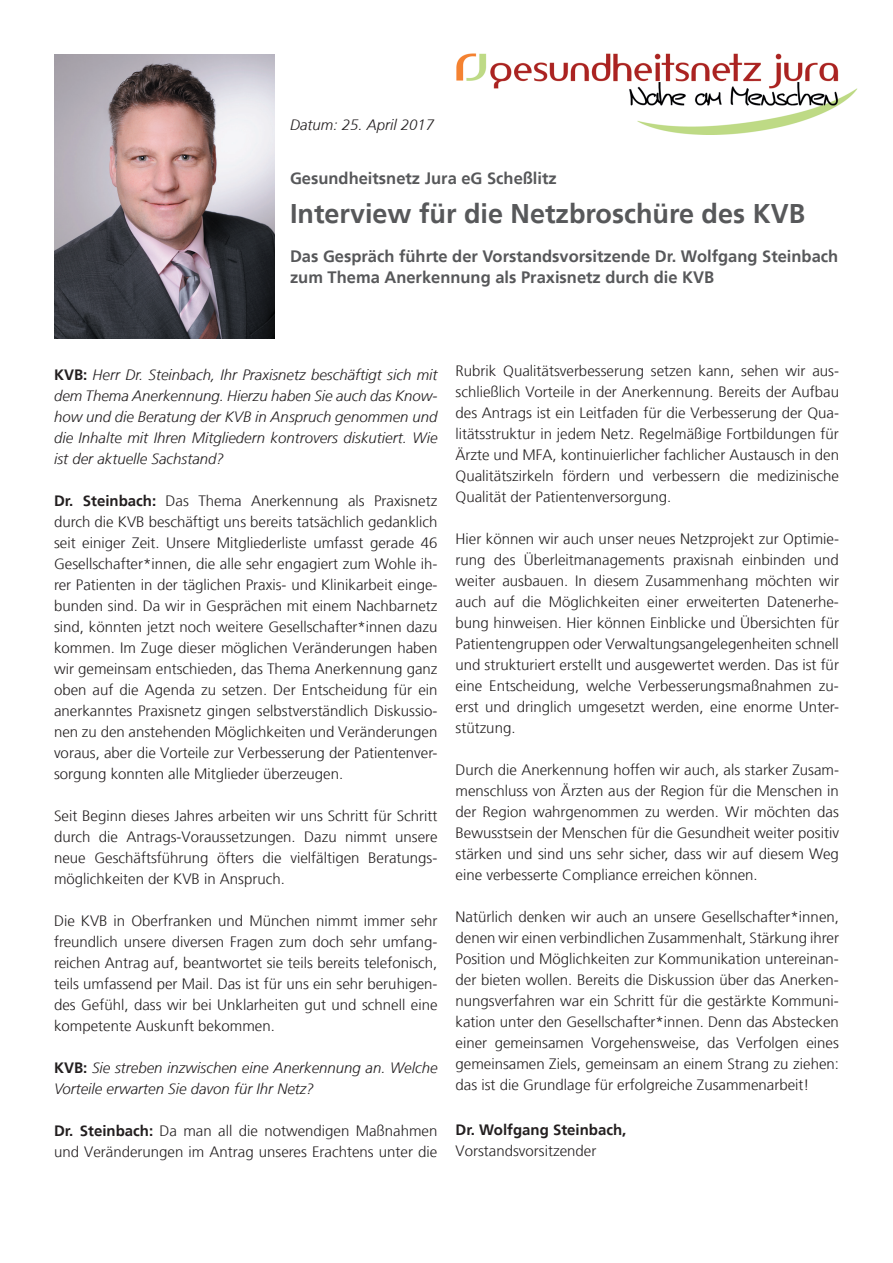
<style>
.page{position:relative;width:893px;height:1263px;background:#fff}
.page>*{position:absolute;margin:0;border:0;box-sizing:border-box;transform-origin:0 0}
.t1{font:700 27px "Frutiger";color:#57585a}
.t2{font:700 16.5px/21px "Frutiger";color:#57585a}
.t3{font:300 15px/21px "Frutiger";color:#231f20;text-align:justify}
.t4{font:italic 300 15px/21px "Frutiger";color:#231f20;text-align:justify}
.t5{font:700 15px "Frutiger";color:#231f20}
.s1{font-weight:700;font-style:normal}
.s2{font-weight:700}
</style>
<div class="page">
<img style="left:54px;top:54px;width:220px;height:285px">
<img style="left:456px;top:54px;width:401px;height:81px">
<p class="t4" style="left:290px;top:114px;width:146px">Datum: 25. April 2017</p>
<p class="t2" style="left:290px;top:168px;width:268px">Gesundheitsnetz Jura eG Scheßlitz</p>
<h1 class="t1" style="left:290px;top:198px;width:517px">Interview für die Netzbroschüre des KVB</h1>
<p class="t2" style="left:290px;top:246px;width:550px">Das Gespräch führte der Vorstandsvorsitzende Dr. Wolfgang Steinbach zum Thema Anerkennung als Praxisnetz durch die KVB</p>
<p class="t4" style="left:54px;top:364px;width:385px"><span class="s1">KVB:</span> Herr Dr. Steinbach, Ihr Praxisnetz beschäftigt sich mit dem Thema Anerkennung. Hierzu haben Sie auch das Know&shy;how und die Beratung der KVB in Anspruch genommen und die Inhalte mit Ihren Mitgliedern kontrovers diskutiert. Wie ist der aktuelle Sachstand?</p>
<p class="t3" style="left:54px;top:490px;width:385px"><span class="s2">Dr. Steinbach:</span> Das Thema Anerkennung als Praxisnetz durch die KVB beschäftigt uns bereits tatsächlich gedanklich seit einiger Zeit. Unsere Mitgliederliste umfasst gerade 46<br>Gesellschafter*innen, die alle sehr engagiert zum Wohle ih&shy;rer Patienten in der täglichen Praxis- und Klinikarbeit einge&shy;bunden sind. Da wir in Gesprächen mit einem Nachbarnetz sind, könnten jetzt noch weitere Gesellschafter*innen dazu kommen. Im Zuge dieser möglichen Veränderungen haben wir gemeinsam entschieden, das Thema Anerkennung ganz oben auf die Agenda zu setzen. Der Entscheidung für ein anerkanntes Praxisnetz gingen selbstverständlich Diskussio&shy;nen zu den anstehenden Möglichkeiten und Veränderungen voraus, aber die Vorteile zur Verbesserung der Patientenver&shy;sorgung konnten alle Mitglieder überzeugen.</p>
<p class="t3" style="left:54px;top:805px;width:385px">Seit Beginn dieses Jahres arbeiten wir uns Schritt für Schritt durch die Antrags-Voraussetzungen. Dazu nimmt unsere neue Geschäftsführung öfters die vielfältigen Beratungs&shy;möglichkeiten der KVB in Anspruch.</p>
<p class="t3" style="left:54px;top:910px;width:385px">Die KVB in Oberfranken und München nimmt immer sehr freundlich unsere diversen Fragen zum doch sehr umfang&shy;reichen Antrag auf, beantwortet sie teils bereits telefonisch, teils umfassend per Mail. Das ist für uns ein sehr beruhigen&shy;des Gefühl, dass wir bei Unklarheiten gut und schnell eine kompetente Auskunft bekommen.</p>
<p class="t4" style="left:54px;top:1057px;width:385px"><span class="s1">KVB:</span> Sie streben inzwischen eine Anerkennung an. Welche<br>Vorteile erwarten Sie davon für Ihr Netz?</p>
<p class="t3" style="left:54px;top:1120px;width:385px"><span class="s2">Dr. Steinbach:</span> Da man all die notwendigen Maßnahmen und Veränderungen im Antrag unseres Erachtens unter die</p>
<p class="t3" style="left:455px;top:360px;width:385px">Rubrik Qualitätsverbesserung setzen kann, sehen wir aus&shy;schließlich Vorteile in der Anerkennung. Bereits der Aufbau des Antrags ist ein Leitfaden für die Verbesserung der Qua&shy;litätsstruktur in jedem Netz. Regelmäßige Fortbildungen für Ärzte und MFA, kontinuierlicher fachlicher Austausch in den Qualitätszirkeln fördern und verbessern die medizinische Qualität der Patientenversorgung.</p>
<p class="t3" style="left:455px;top:528px;width:385px">Hier können wir auch unser neues Netzprojekt zur Optimie&shy;rung des Überleitmanagements praxisnah einbinden und weiter ausbauen. In diesem Zusammenhang möchten wir auch auf die Möglichkeiten einer erweiterten Datenerhe&shy;bung hinweisen. Hier können Einblicke und Übersichten für Patientengruppen oder Verwaltungsangelegenheiten schnell und strukturiert erstellt und ausgewertet werden. Das ist für eine Entscheidung, welche Verbesserungsmaßnahmen zu&shy;erst und dringlich umgesetzt werden, eine enorme Unter&shy;stützung.</p>
<p class="t3" style="left:455px;top:759px;width:385px">Durch die Anerkennung hoffen wir auch, als starker Zusam&shy;menschluss von Ärzten aus der Region für die Menschen in der Region wahrgenommen zu werden. Wir möchten das Bewusstsein der Menschen für die Gesundheit weiter positiv stärken und sind uns sehr sicher, dass wir auf diesem Weg eine verbesserte Compliance erreichen können.</p>
<p class="t3" style="left:455px;top:906px;width:385px">Natürlich denken wir auch an unsere Gesellschafter*innen, denen wir einen verbindlichen Zusammenhalt, Stärkung ihrer Position und Möglichkeiten zur Kommunikation untereinan&shy;der bieten wollen. Bereits die Diskussion über das Anerken&shy;nungsverfahren war ein Schritt für die gestärkte Kommuni&shy;kation unter den Gesellschafter*innen. Denn das Abstecken einer gemeinsamen Vorgehensweise, das Verfolgen eines gemeinsamen Ziels, gemeinsam an einem Strang zu ziehen: das ist die Grundlage für erfolgreiche Zusammenarbeit!</p>
<p class="t5" style="left:455px;top:1121px;width:172px">Dr. Wolfgang Steinbach,</p>
<p class="t3" style="left:455px;top:1140px;width:142px">Vorstandsvorsitzender</p>
</div>
